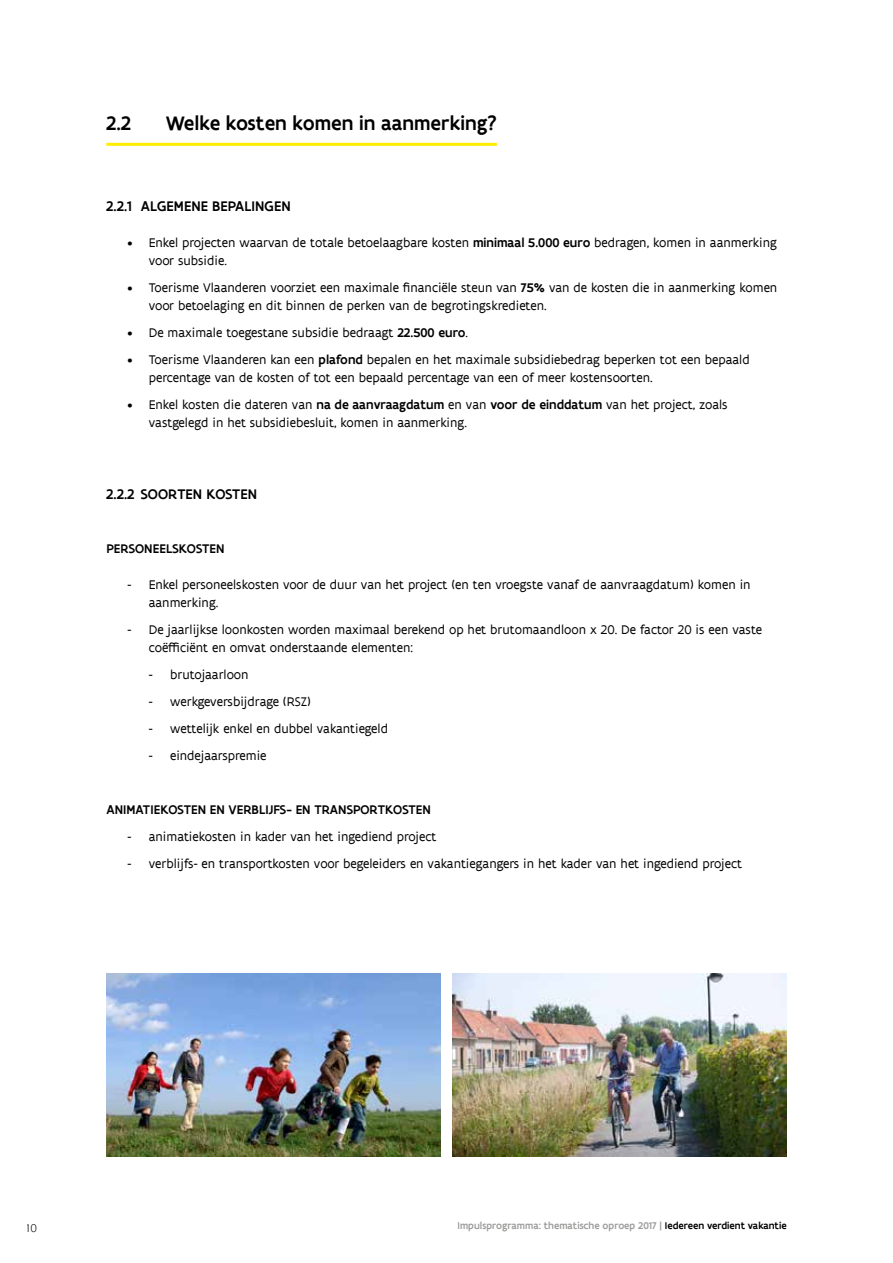
<style>
.page{position:relative;width:893px;height:1263px;background:#fff}
.page>*{position:absolute;margin:0;border:0;box-sizing:border-box;transform-origin:0 0}
.Titel2{font:500 21px "Flanders Art Sans";color:#000}
.Titel3{font:500 15px "Flanders Art Sans";letter-spacing:.005em;color:#000}
.Body-opsomming-lette{font:13.5px/18px "Flanders Art Sans";color:#000}
.Body-opsomming-lette-2{font:500 13.5px "Flanders Art Sans";letter-spacing:.005em;color:#000}
.Body{font:500 13.5px "Flanders Art Sans";letter-spacing:.005em;color:#000}
.t1{font:300 12px "Flanders Art Sans";color:#000}
.t2{font:500 10.5px "Flanders Art Sans";color:#9d9d9c}
.s1{font-weight:500}
.s2{color:#000}
</style>
<div class="page">
<hr style="left:106px;top:143px;width:391px;height:3px;background:#ffed00">
<img style="left:106px;top:974px;width:334px;height:183px">
<img style="left:453px;top:974px;width:334px;height:183px">
<h2 class="Titel2" style="left:106px;top:110px;width:26px">2.2</h2>
<h2 class="Titel2" style="left:166px;top:110px;width:332px">Welke kosten komen in aanmerking?</h2>
<h3 class="Titel3" style="left:106px;top:197px;width:186px">2.2.1 ALGEMENE BEPALINGEN</h3>
<p class="Body-opsomming-lette" style="left:149px;top:234px;width:630px;text-indent:-21px">• Enkel projecten waarvan de totale betoelaagbare kosten <span class="s1">minimaal 5.000 euro</span> bedragen, komen in aanmerking voor subsidie.</p>
<p class="Body-opsomming-lette" style="left:149px;top:279px;width:630px;text-indent:-21px">• Toerisme Vlaanderen voorziet een maximale financiële steun van <span class="s1">75%</span> van de kosten die in aanmerking komen voor betoelaging en dit binnen de perken van de begrotingskredieten.</p>
<p class="Body-opsomming-lette" style="left:128px;top:324px;width:342px">• De maximale toegestane subsidie bedraagt <span class="s1">22.500 euro</span>.</p>
<p class="Body-opsomming-lette" style="left:149px;top:351px;width:602px;text-indent:-21px">• Toerisme Vlaanderen kan een <span class="s1">plafond</span> bepalen en het maximale subsidiebedrag beperken tot een bepaald percentage van de kosten of tot een bepaald percentage van een of meer kostensoorten.</p>
<p class="Body-opsomming-lette" style="left:149px;top:396px;width:580px;text-indent:-21px">• Enkel kosten die dateren van <span class="s1">na de aanvraagdatum</span> en van <span class="s1">voor de einddatum</span> van het project, zoals vastgelegd in het subsidiebesluit, komen in aanmerking.</p>
<h3 class="Titel3" style="left:106px;top:485px;width:152px">2.2.2 SOORTEN KOSTEN</h3>
<p class="Body" style="left:106px;top:540px;width:120px">PERSONEELSKOSTEN</p>
<p class="Body-opsomming-lette" style="left:149px;top:576px;width:603px;text-indent:-21px">- Enkel personeelskosten voor de duur van het project (en ten vroegste vanaf de aanvraagdatum) komen in aanmerking.</p>
<p class="Body-opsomming-lette" style="left:149px;top:621px;width:615px;text-indent:-21px">- De jaarlijkse loonkosten worden maximaal berekend op het brutomaandloon x 20. De factor 20 is een vaste coëfficiënt en omvat onderstaande elementen:</p>
<p class="Body-opsomming-lette" style="left:149px;top:666px;width:101px">- brutojaarloon</p>
<p class="Body-opsomming-lette" style="left:149px;top:693px;width:164px">- werkgeversbijdrage (RSZ)</p>
<p class="Body-opsomming-lette" style="left:149px;top:720px;width:241px">- wettelijk enkel en dubbel vakantiegeld</p>
<p class="Body-opsomming-lette" style="left:149px;top:747px;width:119px">- eindejaarspremie</p>
<p class="Body-opsomming-lette-2" style="left:106px;top:801px;width:326px">ANIMATIEKOSTEN EN VERBLIJFS- EN TRANSPORTKOSTEN</p>
<p class="Body-opsomming-lette" style="left:128px;top:828px;width:310px">- animatiekosten in kader van het ingediend project</p>
<p class="Body-opsomming-lette" style="left:128px;top:855px;width:616px">- verblijfs- en transportkosten voor begeleiders en vakantiegangers in het kader van het ingediend project</p>
<p class="t1" style="left:27px;top:1221px;width:12px">10</p>
<p class="t2" style="left:457px;top:1219px;width:331px">Impulsprogramma: thematische oproep 2017 | <span class="s2">Iedereen verdient vakantie</span></p>
</div>
